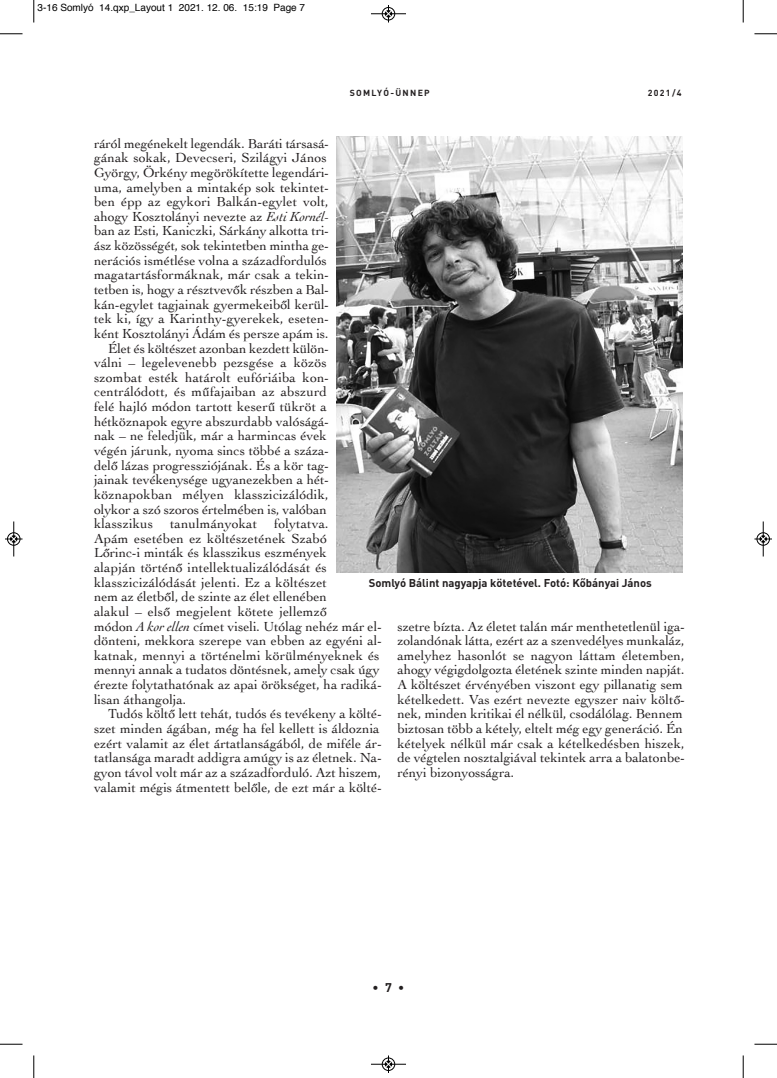
<style>
.page{position:relative;width:777px;height:1078px;background:#fff}
.page>*{position:absolute;margin:0;border:0;box-sizing:border-box;transform-origin:0 0}
.t1{font:13.75px/14.6px "Cochin";color:#231f20}
.t2{font:700 12.5px "DIN Pro";color:#231f20}
.t3{font:700 11.25px "DIN Pro";color:#231f20}
.t4{font:10px "Helvetica";color:#000}
.t5{font:700 8.75px "DIN Pro";letter-spacing:.15em;color:#231f20}
.s1{font-style:italic}
</style>
<div class="page">
<img style="left:337px;top:137px;width:345px;height:435px">
<svg style="left:33px;top:0;width:2px;height:22px"></svg>
<svg style="left:0;top:33px;width:22px;height:2px"></svg>
<svg style="left:742px;top:0;width:1px;height:22px"></svg>
<svg style="left:754px;top:33px;width:22px;height:2px"></svg>
<svg style="left:33px;top:1055px;width:2px;height:22px"></svg>
<svg style="left:0;top:1043px;width:22px;height:1px"></svg>
<svg style="left:742px;top:1055px;width:1px;height:22px"></svg>
<svg style="left:754px;top:1043px;width:22px;height:1px"></svg>
<div style="left:381px;top:7px;width:14px;height:13px;border:1px solid #fff;border-radius:50%"></div>
<hr style="left:371px;top:14px;width:35px;height:1px;background:#000">
<div style="left:382px;top:7px;width:12px;height:13px;border:1px solid #000;border-radius:50%"></div>
<svg style="left:385px;top:5px;width:6px;height:17px"></svg>
<div style="left:381px;top:1057px;width:14px;height:13px;border:1px solid #fff;border-radius:50%"></div>
<hr style="left:371px;top:1063px;width:35px;height:1px;background:#000">
<div style="left:382px;top:1057px;width:12px;height:13px;border:1px solid #000;border-radius:50%"></div>
<svg style="left:385px;top:1055px;width:6px;height:17px"></svg>
<hr style="left:14px;top:521px;width:1px;height:35px;background:#000">
<div style="left:7px;top:532px;width:13px;height:13px;border:1px solid #000;border-radius:50%"></div>
<svg style="left:5px;top:535px;width:17px;height:7px"></svg>
<hr style="left:762px;top:521px;width:1px;height:35px;background:#000">
<div style="left:756px;top:532px;width:13px;height:13px;border:1px solid #000;border-radius:50%"></div>
<svg style="left:754px;top:535px;width:17px;height:7px"></svg>
<p class="t4" style="left:38px;top:4px;width:269px">3-16 Somlyó 14.qxp_Layout 1 2021. 12. 06. 15:19 Page 7</p>
<p class="t5" style="left:349px;top:90px;width:82px">SOMLYÓ-ÜNNEP</p>
<p class="t5" style="left:647px;top:90px;width:35px">2021/4</p>
<p class="t1" style="left:94px;top:136px;width:236px">ráról megénekelt legendák. Baráti társasá&shy;gának sokak, Devecseri, Szilágyi János György, Örkény megörökítette legendári&shy;uma, amelyben a mintakép sok tekintet&shy;ben épp az egykori Balkán-egylet volt, ahogy Kosztolányi nevezte az <span class="s1">Esti Kornél&shy;</span>ban az Esti, Kaniczki, Sárkány alkotta tri&shy;ász közösségét, sok tekintetben mintha ge&shy;nerációs ismétlése volna a századfordulós magatartásformáknak, már csak a tekin&shy;tetben is, hogy a résztvevők részben a Bal&shy;kán-egylet tagjainak gyermekeiből kerül&shy;tek ki, így a Karinthy-gyerekek, eseten&shy;ként Kosztolányi Ádám és persze apám is.</p>
<p class="t1" style="left:94px;top:341px;width:289px;text-indent:14px">Élet és költészet azonban kezdett külön-<br>válni – leg elevenebb pezsgése a közös<br>szombat esték határolt eufóriáiba kon&shy;centrálódott, és műfajaiban az abszurd<br>felé hajló módon tartott keserű tükröt a hétköznapok egyre abszurdabb valóságá-<br>nak – ne feledjük, már a harmincas évek<br>végén járunk, nyoma sincs többé a száza-<br>delő lázas progressziójának. És a kör tag-<br>jainak tevékenysége ugyanezekben a hét&shy;köznapokban mélyen klasszicizálódik,<br>olykor a szó szoros értelmében is, valóban klasszikus tanulmányokat folytatva.<br>Apám esetében ez költészetének Szabó<br>Lőrinc-i minták és klasszikus eszmények<br>alapján történő intellektualizálódását és klasszicizálódását jelenti. Ez a költészet<br>nem az életből, de szinte az élet ellenében<br>alakul – első megjelent kötete jellemző<br>módon <span class="s1">A kor ellen</span> címet viseli. Utólag nehéz már el&shy;dönteni, mekkora szerepe van ebben az egyéni al&shy;katnak, mennyi a történelmi körülményeknek és mennyi annak a tudatos döntésnek, amely csak úgy érezte folytathatónak az apai örökséget, ha radiká&shy;lisan áthangolja.</p>
<p class="t1" style="left:94px;top:706px;width:289px;text-indent:14px">Tudós költő lett tehát, tudós és tevékeny a költé&shy;szet minden ágában, még ha fel kellett is áldoznia ezért valamit az élet ártatlanságából, de miféle ár&shy;tatlansága maradt addigra amúgy is az életnek. Na&shy;gyon távol volt már az a századforduló. Azt hiszem, valamit mégis átmentett belőle, de ezt már a költé-</p>
<p class="t3" style="left:368px;top:578px;width:284px">Somlyó Bálint nagyapja kötetével. Fotó: Kőbányai János</p>
<p class="t1" style="left:397px;top:618px;width:289px">szetre bízta. Az életet talán már menthetetlenül iga&shy;zolandónak látta, ezért az a szenvedélyes munkaláz, amelyhez hasonlót se nagyon láttam életemben, ahogy végigdolgozta életének szinte minden napját.<br>A költészet érvényében viszont egy pillanatig sem kételkedett. Vas ezért nevezte egyszer naiv költő&shy;nek, minden kritikai él nélkül, csodálólag. Bennem biztosan több a kétely, eltelt még egy generáció. Én kételyek nélkül már csak a kételkedésben hiszek, de végtelen nosztalgiával tekintek arra a balatonbe&shy;rényi bizonyosságra.</p>
<p class="t2" style="left:372px;top:982px;width:33px">• 7 •</p>
</div>
